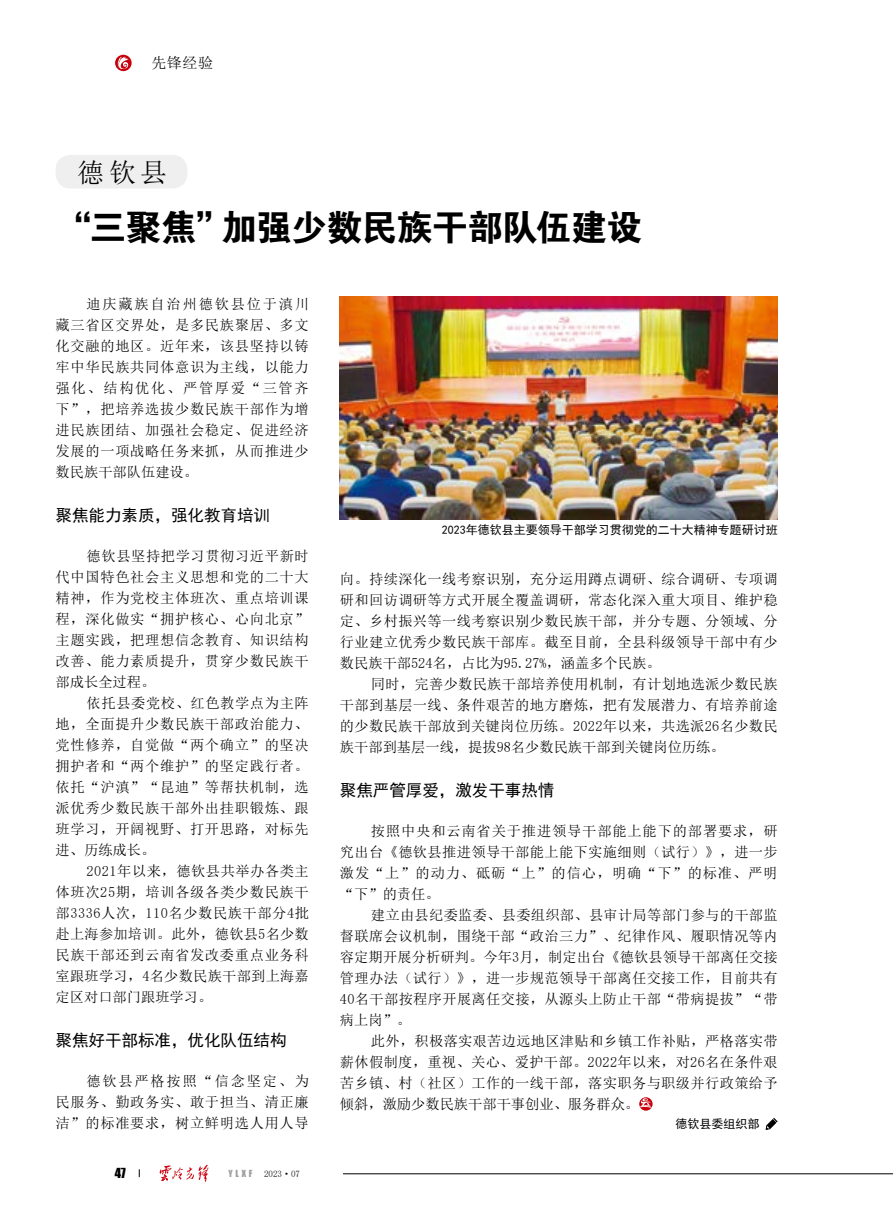
<style>
.page{position:relative;width:893px;height:1212px;background:#fff}
.page>*{position:absolute;margin:0;border:0;box-sizing:border-box;transform-origin:0 0}
.t1{font:36px "FZDHTK GBK1 0";letter-spacing:-.02em;color:#000}
.t2{font:27px "Sim Sun";color:#000}
.t3{font:16.5px "Sim Hei";color:#000}
.t4{font:15px "Sim Sun";color:#000}
.t5{font:14.25px/21px "Sim Sun";letter-spacing:.025em;color:#000;text-align:justify}
.t6{font:12.75px "Impact";color:#000}
.t7{font:12px "Sim Hei";color:#000}
.t8{font:9px "Sim Sun";color:#000}
.t9{font:9px "Impact";color:#9fa0a0}
</style>
<div class="page">
<svg style="left:159px;top:1164px;width:49px;height:18px"></svg>
<svg style="left:115px;top:55px;width:17px;height:16px"></svg>
<svg style="left:116px;top:57px;width:13px;height:14px"></svg>
<hr style="left:343px;top:1173px;width:550px;height:1px;background:#000">
<div style="left:639px;top:1097px;width:14px;height:13px;background:#c7000b;border-radius:50%"></div>
<svg style="left:640px;top:1098px;width:12px;height:10px"></svg>
<svg style="left:765px;top:1118px;width:13px;height:12px"></svg>
<img style="left:340px;top:296px;width:438px;height:223px">
<div style="left:56px;top:155px;width:131px;height:34px;background:#efefef;border-radius:15px"></div>
<p class="t4" style="left:151px;top:55px;width:63px">先锋经验</p>
<h2 class="t2" style="left:77px;top:158px;width:92px">德钦县</h2>
<h1 class="t1" style="left:56px;top:208px;width:588px">“三聚焦”加强少数民族干部队伍建设</h1>
<p class="t5" style="left:56px;top:293px;width:255px;text-indent:31px">迪庆藏族自治州德钦县位于滇川藏三省区交界处，是多民族聚居、多文化交融的地区。近年来，该县坚持以铸牢中华民族共同体意识为主线，以能力强化、结构优化、严管厚爱“三管齐下”，把培养选拔少数民族干部作为增进民族团结、加强社会稳定、促进经济发展的一项战略任务来抓，从而推进少数民族干部队伍建设。</p>
<p class="t3" style="left:56px;top:506px;width:216px">聚焦能力素质，强化教育培训</p>
<p class="t5" style="left:56px;top:545px;width:255px;text-indent:31px">德钦县坚持把学习贯彻习近平新时代中国特色社会主义思想和党的二十大精神，作为党校主体班次、重点培训课程，深化做实“拥护核心、心向北京”主题实践，把理想信念教育、知识结构改善、能力素质提升，贯穿少数民族干部成长全过程。</p>
<p class="t5" style="left:56px;top:692px;width:255px;text-indent:31px">依托县委党校、红色教学点为主阵地，全面提升少数民族干部政治能力、党性修养，自觉做“两个确立”的坚决拥护者和“两个维护”的坚定践行者。依托“沪滇”“昆迪”等帮扶机制，选派优秀少数民族干部外出挂职锻炼、跟班学习，开阔视野、打开思路，对标先进、历练成长。</p>
<p class="t5" style="left:56px;top:860px;width:255px;text-indent:31px">2021年以来，德钦县共举办各类主体班次25期，培训各级各类少数民族干部3336人次，110名少数民族干部分4批赴上海参加培训。此外，德钦县5名少数民族干部还到云南省发改委重点业务科室跟班学习，4名少数民族干部到上海嘉定区对口部门跟班学习。</p>
<p class="t3" style="left:56px;top:1031px;width:233px">聚焦好干部标准，优化队伍结构</p>
<p class="t5" style="left:56px;top:1070px;width:255px;text-indent:31px">德钦县严格按照“信念坚定、为民服务、勤政务实、敢于担当、清正廉洁”的标准要求，树立鲜明选人用人导</p>
<p class="t6" style="left:115px;top:1163px;width:13px">47</p>
<p class="t9" style="left:228px;top:1167px;width:25px">YLXF</p>
<p class="t8" style="left:264px;top:1169px;width:37px">2023·07</p>
<p class="t7" style="left:442px;top:524px;width:337px">2023年德钦县主要领导干部学习贯彻党的二十大精神专题研讨班</p>
<p class="t5" style="left:340px;top:568px;width:439px">向。持续深化一线考察识别，充分运用蹲点调研、综合调研、专项调研和回访调研等方式开展全覆盖调研，常态化深入重大项目、维护稳定、乡村振兴等一线考察识别少数民族干部，并分专题、分领域、分行业建立优秀少数民族干部库。截至目前，全县科级领导干部中有少数民族干部524名，占比为95.27%，涵盖多个民族。</p>
<p class="t5" style="left:340px;top:673px;width:439px;text-indent:31px">同时，完善少数民族干部培养使用机制，有计划地选派少数民族干部到基层一线、条件艰苦的地方磨炼，把有发展潜力、有培养前途的少数民族干部放到关键岗位历练。2022年以来，共选派26名少数民族干部到基层一线，提拔98名少数民族干部到关键岗位历练。</p>
<p class="t3" style="left:340px;top:781px;width:216px">聚焦严管厚爱，激发干事热情</p>
<p class="t5" style="left:340px;top:820px;width:439px;text-indent:31px">按照中央和云南省关于推进领导干部能上能下的部署要求，研究出台《德钦县推进领导干部能上能下实施细则（试行）》，进一步激发“上”的动力、砥砺“上”的信心，明确“下”的标准、严明“下”的责任。</p>
<p class="t5" style="left:340px;top:904px;width:439px;text-indent:31px">建立由县纪委监委、县委组织部、县审计局等部门参与的干部监督联席会议机制，围绕干部“政治三力”、纪律作风、履职情况等内容定期开展分析研判。今年3月，制定出台《德钦县领导干部离任交接管理办法（试行）》，进一步规范领导干部离任交接工作，目前共有40名干部按程序开展离任交接，从源头上防止干部“带病提拔”“带病上岗”。</p>
<p class="t5" style="left:340px;top:1030px;width:439px;text-indent:31px">此外，积极落实艰苦边远地区津贴和乡镇工作补贴，严格落实带薪休假制度，重视、关心、爱护干部。2022年以来，对26名在条件艰苦乡镇、村（社区）工作的一线干部，落实职务与职级并行政策给予倾斜，激励少数民族干部干事创业、服务群众。</p>
<p class="t7" style="left:676px;top:1117px;width:85px">德钦县委组织部</p>
</div>
